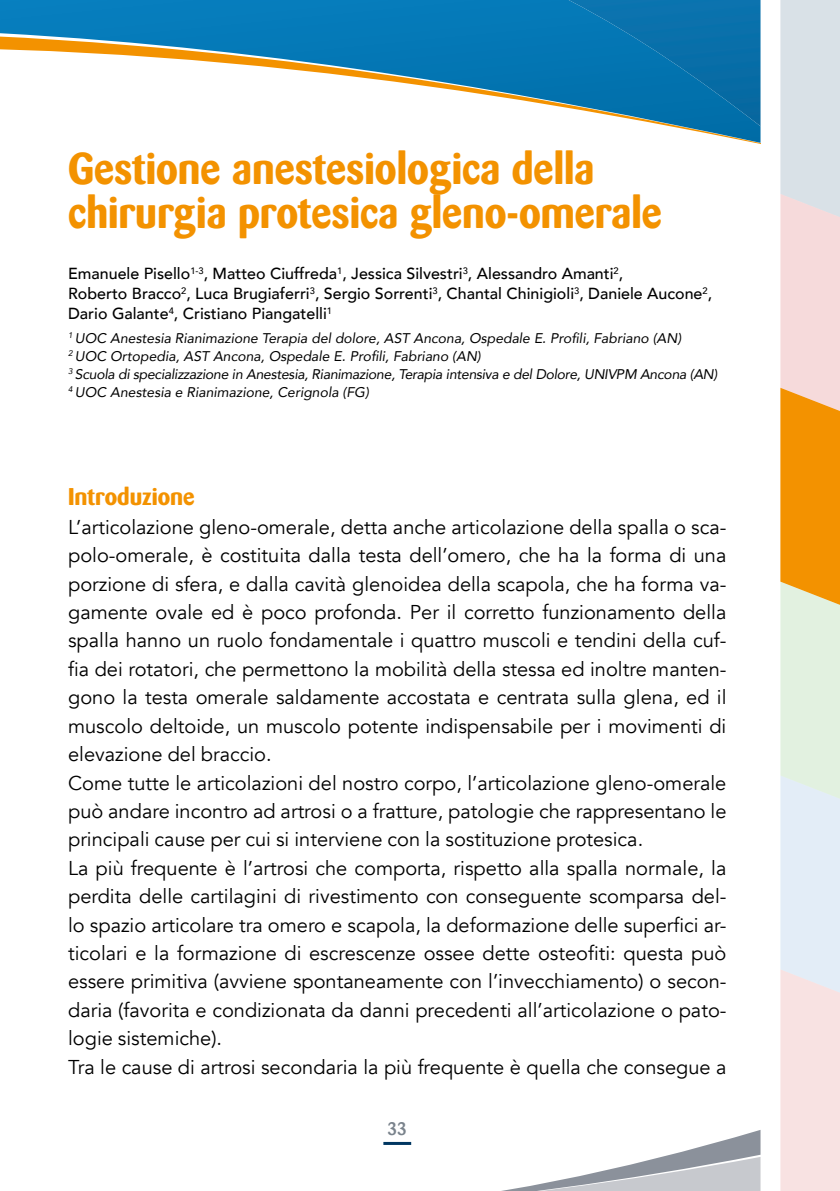
<style>
.page{position:relative;width:840px;height:1191px;background:#fff}
.page>*{position:absolute;margin:0;border:0;box-sizing:border-box;transform-origin:0 0}
.t1{font:700 44px/44px "Barmeno BQ";color:#f39200;scale:.95 1}
.t2{font:700 24px "Barmeno BQ";color:#f39200}
.t3{font:20px/28.4px "Avenir";color:#000}
.t4{font:500 18px "Barmeno";color:#7a838c}
.t5{font:500 16px/20px "Avenir";color:#000}
.t6{font:italic 14px/18px "Avenir";color:#000}
</style>
<div class="page">
<svg style="left:384px;top:1130px;width:376px;height:61px"></svg>
<hr style="left:383px;top:1142px;width:28px;height:3px;background:#003761">
<svg style="left:0;top:0;width:760px;height:143px"></svg>
<img style="left:568px;top:0;width:192px;height:126px">
<svg style="left:780px;top:0;width:59px;height:1191px;background:#ead8c0"></svg>
<h1 class="t1" style="left:68px;top:146px;width:626px">Gestione anestesiologica della chirurgia protesica gleno-omerale</h1>
<p class="t5" style="left:68px;top:263px;width:645px">Emanuele Pisello<sup>1-3</sup>, Matteo Ciuffreda<sup>1</sup>, Jessica Silvestri<sup>3</sup>, Alessandro Amanti<sup>2</sup>,<br>Roberto Bracco<sup>2</sup>, Luca Brugiaferri<sup>3</sup>, Sergio Sorrenti<sup>3</sup>, Chantal Chinigioli<sup>3</sup>, Daniele Aucone<sup>2</sup>,<br>Dario Galante<sup>4</sup>, Cristiano Piangatelli<sup>1</sup></p>
<p class="t6" style="left:68px;top:329px;width:650px"><sup>1</sup> UOC Anestesia Rianimazione Terapia del dolore, AST Ancona, Ospedale E. Profili, Fabriano (AN)<br><sup>2</sup> UOC Ortopedia, AST Ancona, Ospedale E. Profili, Fabriano (AN)<br><sup>3</sup> Scuola di specializzazione in Anestesia, Rianimazione, Terapia intensiva e del Dolore, UNIVPM Ancona (AN)<br><sup>4</sup> UOC Anestesia e Rianimazione, Cerignola (FG)</p>
<p class="t2" style="left:68px;top:482px;width:128px">Introduzione</p>
<p class="t3" style="left:68px;top:513px;width:659px">L’articolazione gleno-omerale, detta anche articolazione della spalla o sca&shy;polo-omerale, è costituita dalla testa dell’omero, che ha la forma di una porzione di sfera, e dalla cavità glenoidea della scapola, che ha forma va&shy;gamente ovale ed è poco profonda. Per il corretto funzionamento della spalla hanno un ruolo fondamentale i quattro muscoli e tendini della cuf&shy;fia dei rotatori, che permettono la mobilità della stessa ed inoltre manten&shy;gono la testa omerale saldamente accostata e centrata sulla glena, ed il muscolo deltoide, un muscolo potente indispensabile per i movimenti di elevazione del braccio.<br>Come tutte le articolazioni del nostro corpo, l’articolazione gleno-omerale può andare incontro ad artrosi o a fratture, patologie che rappresentano le principali cause per cui si interviene con la sostituzione protesica.<br>La più frequente è l’artrosi che comporta, rispetto alla spalla normale, la perdita delle cartilagini di rivestimento con conseguente scomparsa del&shy;lo spazio articolare tra omero e scapola, la deformazione delle superfici ar&shy;ticolari e la formazione di escrescenze ossee dette osteofiti: questa può essere primitiva (avviene spontaneamente con l’invecchiamento) o secon&shy;daria (favorita e condizionata da danni precedenti all’articolazione o pato&shy;logie sistemiche).<br>Tra le cause di artrosi secondaria la più frequente è quella che consegue a</p>
<p class="t4" style="left:387px;top:1118px;width:21px">33</p>
</div>
